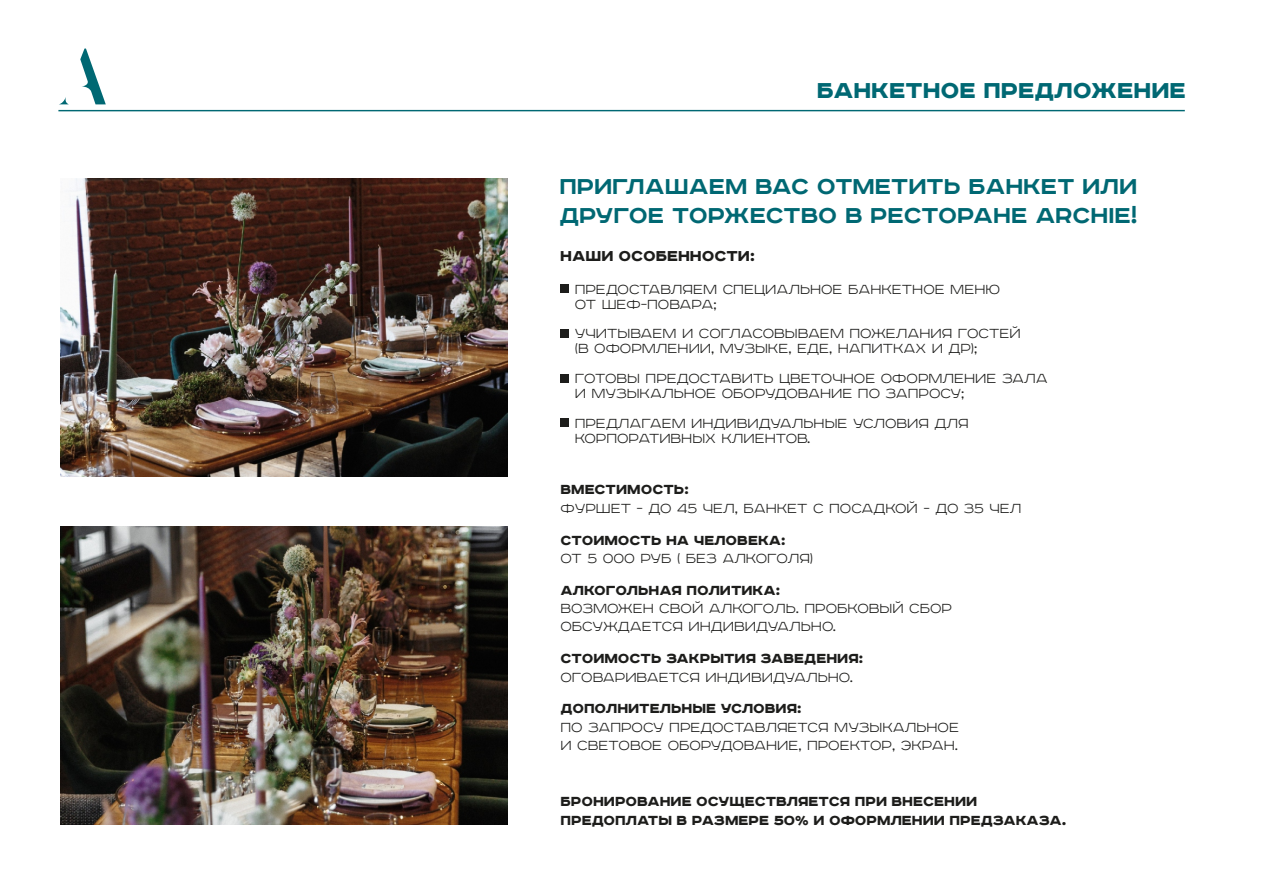
<style>
.page{position:relative;width:1263px;height:893px;background:#fff}
.page>*{position:absolute;margin:0;border:0;box-sizing:border-box;transform-origin:0 0}
.t1{font:700 27px/28.7px "Road Radio";color:#006873}
.t2{font:900 27px "Road Radio";color:#006873}
.t3{font:900 18px "Road Radio";color:#1d1d1b}
.t4{font:100 16.5px/15px "Road Radio";color:#1d1d1b}
.t5{font:900 16.5px/18.3px "Road Radio";color:#1d1d1b}
</style>
<div class="page">
<svg style="left:60px;top:49px;width:46px;height:55px"></svg>
<hr style="left:58px;top:110px;width:1127px;height:1px;background:#006873">
<div style="left:560px;top:285px;width:9px;height:8px;background:#1d1d1b"></div>
<div style="left:560px;top:329px;width:9px;height:9px;background:#1d1d1b"></div>
<div style="left:560px;top:374px;width:9px;height:9px;background:#1d1d1b"></div>
<div style="left:560px;top:419px;width:9px;height:8px;background:#1d1d1b"></div>
<img style="left:60px;top:178px;width:447px;height:298px">
<img style="left:60px;top:527px;width:447px;height:298px">
<h1 class="t2" style="left:817px;top:78px;width:370px">Банкетное предложение</h1>
<h1 class="t1" style="left:559px;top:173px;width:580px">Приглашаем вас отметить банкет или другое торжество в ресторане Archie!</h1>
<p class="t3" style="left:560px;top:248px;width:196px">Наши особенности:</p>
<p class="t4" style="left:575px;top:282px;width:427px">Предоставляем специальное банкетное меню от шеф-повара;</p>
<p class="t4" style="left:575px;top:327px;width:447px">Учитываем и согласовываем пожелания гостей (в оформлении, музыке, еде, напитках и др);</p>
<p class="t4" style="left:575px;top:372px;width:475px">Готовы предоставить цветочное оформление зала и музыкальное оборудование по запросу;</p>
<p class="t4" style="left:575px;top:416px;width:395px">Предлагаем индивидуальные условия для корпоративных клиентов.</p>
<p class="t5" style="left:560px;top:481px;width:130px">Вместимость:</p>
<p class="t4" style="left:560px;top:501px;width:463px">фуршет - до 45 чел, банкет с посадкой - до 35 чел</p>
<p class="t5" style="left:560px;top:531px;width:227px">Стоимость на человека:</p>
<p class="t4" style="left:560px;top:551px;width:254px">от 5 000 руб ( без алкоголя)</p>
<p class="t5" style="left:560px;top:581px;width:221px">Алкогольная политика:</p>
<p class="t4" style="left:560px;top:600px;width:393px;line-height:18.3px">возможен свой алкоголь. Пробковый сбор обсуждается индивидуально.</p>
<p class="t5" style="left:560px;top:650px;width:304px">Стоимость закрытия заведения:</p>
<p class="t4" style="left:560px;top:670px;width:294px">оговаривается индивидуально.</p>
<p class="t5" style="left:560px;top:700px;width:242px">Дополнительные условия:</p>
<p class="t4" style="left:560px;top:720px;width:400px">По запросу предоставляется музыкальное</p>
<p class="t4" style="left:560px;top:738px;width:399px">и световое оборудование, проектор, экран.</p>
<p class="t5" style="left:560px;top:793px;width:507px">Бронирование осуществляется при внесении предоплаты в размере 50% и оформлении предзаказа.</p>
</div>
